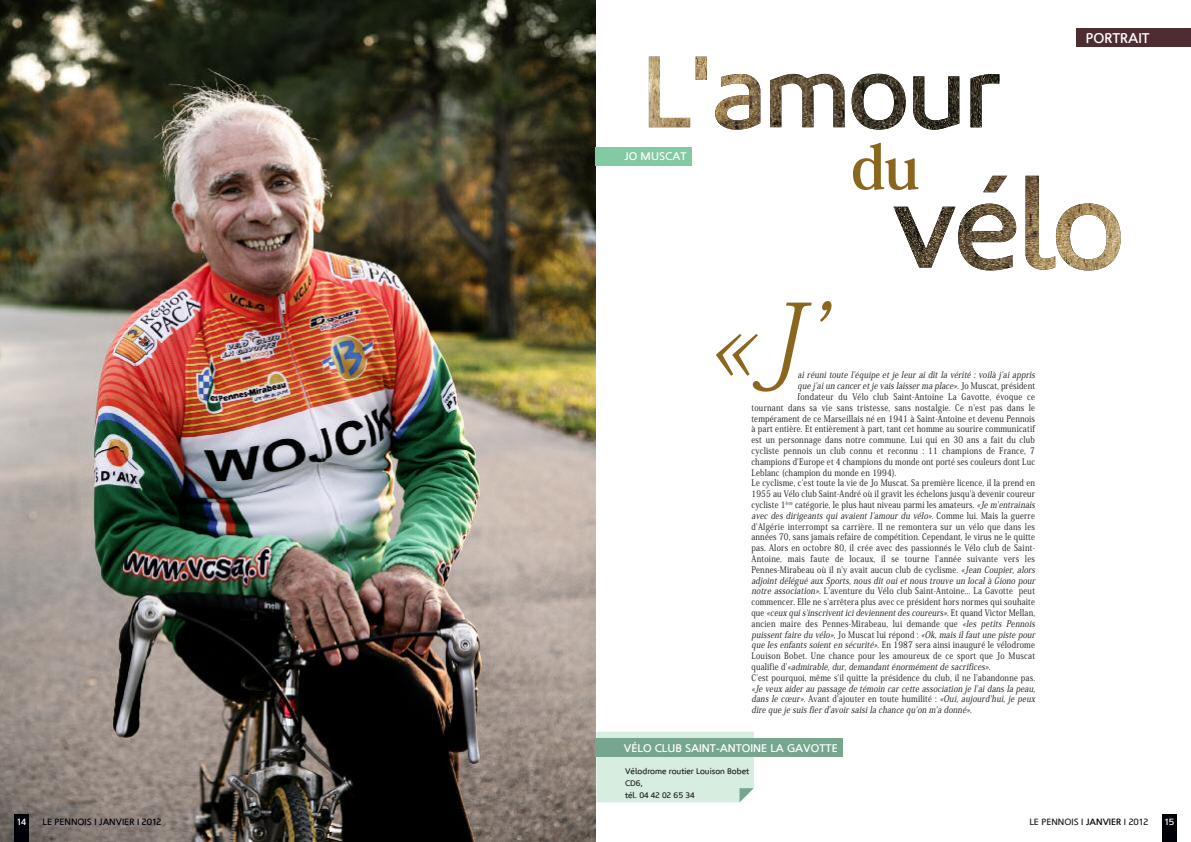
<style>
.page{position:relative;width:1191px;height:842px;background:#fff}
.page>*{position:absolute;margin:0;border:0;box-sizing:border-box;transform-origin:0 0}
.t1{font:italic 200 107px "Koz Min Pro";color:#8b661e}
.t2{font:700 60px "Koz Min Pro";color:#8b661e}
.t3{font:14px "Fortheloveofhate";color:#fff}
.t4{font:11px "Fortheloveofhate";color:#fff}
.t5{font:500 9px "Koz Min Pro";letter-spacing:.025em;color:#272627;scale:.85 1}
.t6{font:italic 500 9px/10.8px "Koz Min Pro";letter-spacing:.025em;color:#272627;text-align:justify;scale:.85 1}
.t7{font:9px "Fortheloveofhate";color:#000106}
.t8{font:9px "Fortheloveofhate";color:#272627}
.t9{font:9px "Fortheloveofhate";color:#fff}
.t10{font:8px/12px "Fortheloveofhate";color:#272627}
.s1{font-style:normal}
.s2{font-style:italic}
.s3{color:#000106}
</style>
<div class="page">
<img style="left:0;top:0;width:595px;height:842px">
<div style="left:1162px;top:814px;width:14px;height:28px;background:#000106"></div>
<div style="left:14px;top:814px;width:14px;height:28px;background:#000106"></div>
<div style="left:1076px;top:28px;width:115px;height:19px;background:#4e2d32"></div>
<div style="left:596px;top:732px;width:158px;height:70px;background:#d6ede0"></div>
<div style="left:595px;top:147px;width:96px;height:19px;background:#83c9a2"></div>
<div style="left:595px;top:738px;width:248px;height:19px;background:#76a78e"></div>
<img style="left:893px;top:176px;width:227px;height:94px">
<img style="left:649px;top:57px;width:350px;height:73px">
<p class="t4" style="left:624px;top:149px;width:63px">JO MUSCAT</p>
<h2 class="t2" style="left:850px;top:124px;width:71px">du</h2>
<h1 class="t1" style="left:705px;top:267px;width:149px">«J’</h1>
<p class="t6" style="left:797px;top:369px;width:283px">ai réuni toute l'équipe et je leur ai dit la vérité : voilà j 'ai appris</p>
<p class="t6" style="left:797px;top:380px;width:281px">quej'aiuncanceretjevaislaissermaplace».<span class="s1">Jo Muscat, président</span></p>
<p class="t5" style="left:797px;top:390px;width:281px">fondateur du Vélo club Saint-Antoine La Gavotte, évoque ce</p>
<p class="t5" style="left:751px;top:401px;width:335px">tournant dans sa vie sans tristesse, sans nostalgie. Ce n'est pas dans le</p>
<p class="t5" style="left:751px;top:412px;width:335px">tempérament de ce Marseillais né en 1941 à Saint-Antoine et devenu Pennois</p>
<p class="t5" style="left:751px;top:423px;width:335px">à part entière. Et entièrement à part, tant cet homme au sourire communicatif</p>
<p class="t5" style="left:751px;top:433px;width:335px">est un personnage dans notre commune. Lui qui en 30 ans a fait du club</p>
<p class="t5" style="left:751px;top:444px;width:335px">cycliste pennois un club connu et reconnu : 11 champions de France, 7</p>
<p class="t5" style="left:751px;top:455px;width:335px">champions d'Europe et 4 champions du monde ont porté ses couleurs dont Luc</p>
<p class="t5" style="left:751px;top:466px;width:172px">Leblanc (champion du monde en 1994).</p>
<p class="t5" style="left:751px;top:477px;width:335px">Le cyclisme, c'est toute la vie de Jo Muscat. Sa première licence, il la prend en</p>
<p class="t5" style="left:751px;top:487px;width:335px">1955 au Vélo club Saint-André où il gravit les échelons jusqu'à devenir coureur</p>
<p class="t5" style="left:751px;top:498px;width:338px">cycliste 1<sup>ère</sup> catégorie, le plus haut niveau parmi les amateurs. <span class="s2">«Jem'entrainais</span></p>
<p class="t6" style="left:751px;top:510px;width:335px">avec des dirigeants qui avaient l'amour du vélo»<span class="s1">. C o m m e l u i . M a i s l a g u e r r e</span></p>
<p class="t5" style="left:751px;top:520px;width:335px">d'Algérie interrompt sa carrière. Il ne remontera sur un vélo que dans les</p>
<p class="t5" style="left:751px;top:531px;width:335px">années 70, sans jamais refaire de compétition. Cependant, le virus ne le quitte</p>
<p class="t5" style="left:751px;top:541px;width:335px">pas. Alors en octobre 80, il crée avec des passionnés le Vélo club de Saint-</p>
<p class="t5" style="left:751px;top:552px;width:335px">Antoine, mais faute de locaux, il se tourne l'année suivante vers les</p>
<p class="t5" style="left:751px;top:563px;width:338px">Pennes-Mirabeau où il n'y avait aucun club de cyclisme. <span class="s2">«JeanCoupier,alors</span></p>
<p class="t6" style="left:751px;top:574px;width:338px">adjoint délégué aux Sports, nous dit oui et nous trouve un local à Giono pour</p>
<p class="t5" style="left:751px;top:585px;width:335px"><span class="s2">notreassociation»</span>. L'aventure du Vélo club Saint-Antoine... La Gavotte peut</p>
<p class="t5" style="left:751px;top:595px;width:335px">commencer. Elle ne s'arrêtera plus avec ce président hors normes qui souhaite</p>
<p class="t6" style="left:751px;top:607px;width:335px"><span class="s1">q u e</span> «ceux qui s'inscrivent ici deviennent des coureurs»<span class="s1">. E t q u a n d V i c t o r M e l l a n ,</span></p>
<p class="t5" style="left:751px;top:617px;width:338px">ancien maire des Pennes-Mirabeau, lui demande que <span class="s2">«les petits Pennois</span></p>
<p class="t6" style="left:751px;top:628px;width:338px">puissent faire du vélo»<span class="s1">, J o M u s c a t l u i r é p o n d :</span> «Ok, mais il faut une piste pour</p>
<p class="t5" style="left:751px;top:639px;width:335px"><span class="s2">quelesenfantssoientensécurité»</span>. En 1987 sera ainsi inauguré le vélodrome</p>
<p class="t5" style="left:751px;top:649px;width:335px">Louison Bobet. Une chance pour les amoureux de ce sport que Jo Muscat</p>
<p class="t6" style="left:751px;top:661px;width:283px"><span class="s1">q u a l i fi e d ’</span> «admirable, dur, demandant énormément de sacrifices»<span class="s1">.</span></p>
<p class="t5" style="left:751px;top:671px;width:335px">C'est pourquoi, même s'il quitte la présidence du club, il ne l'abandonne pas.</p>
<p class="t6" style="left:751px;top:682px;width:338px">«Je veux aider au passage de témoin car cette association je l'ai dans la peau, danslecœur»<span class="s1">. Avant d'ajouter en toute humilité :</span> «Oui,aujourd'hui,jepeux dire que je suis fier d'avoir saisi la chance qu'on m'a donné»<span class="s1">.</span></p>
<p class="t4" style="left:624px;top:741px;width:216px">VÉLO CLUB SAINT-ANTOINE LA GAVOTTE</p>
<p class="t10" style="left:625px;top:765px;width:126px">VÉLODROME ROUTIER LOUISON BOBET<br>CD6,<br>TÉL. 04 42 02 65 34</p>
<h3 class="t3" style="left:1086px;top:29px;width:65px">PORTRAIT</h3>
<p class="t9" style="left:17px;top:816px;width:11px">14</p>
<p class="t7" style="left:43px;top:816px;width:120px">LE PENNOIS I JANVIER I 2012</p>
<p class="t8" style="left:1029px;top:816px;width:120px">LE PENNOIS I <span class="s3">JANVIER</span> I 2012</p>
<p class="t9" style="left:1164px;top:816px;width:12px">15</p>
</div>
